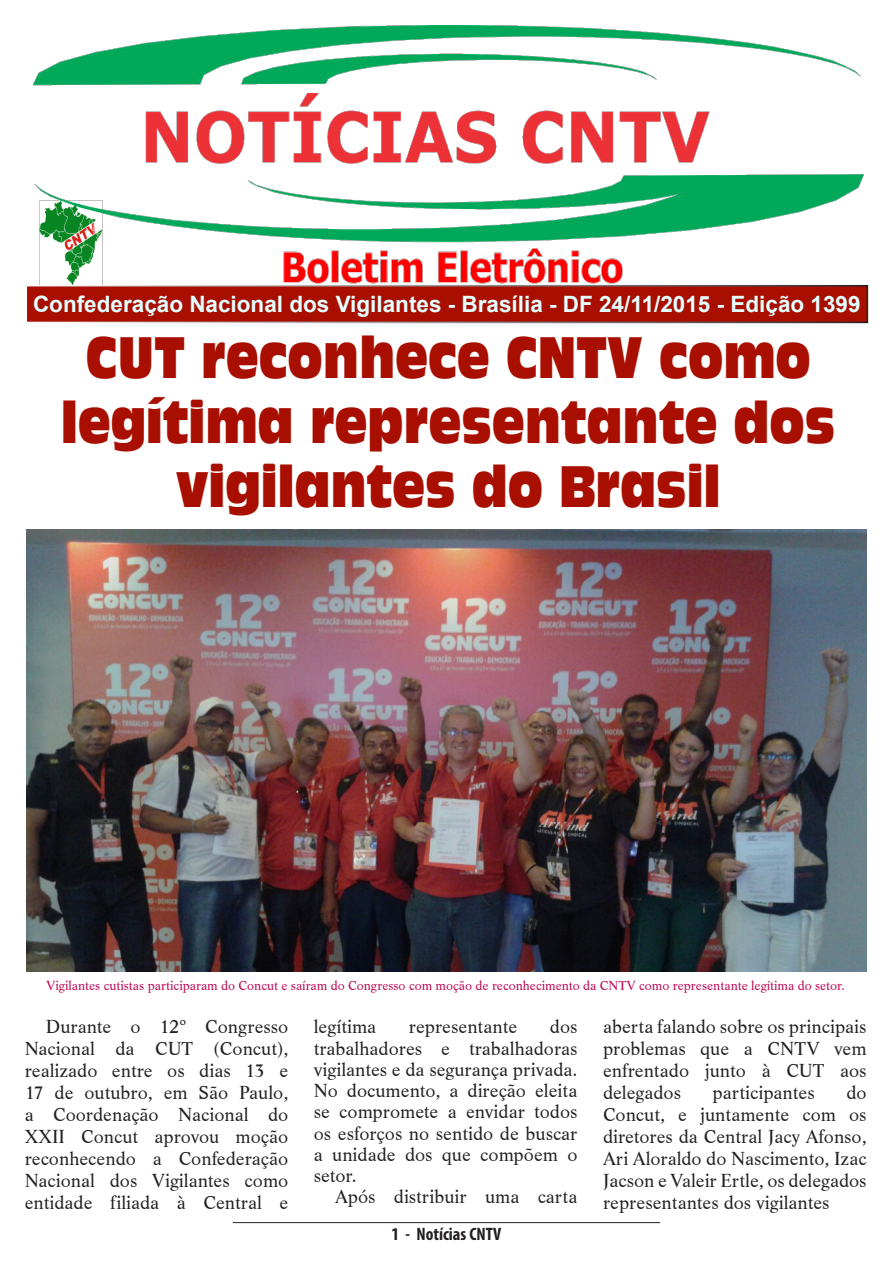
<style>
.page{position:relative;width:893px;height:1263px;background:#fff}
.page>*{position:absolute;margin:0;border:0;box-sizing:border-box;transform-origin:0 0}
.t1{font:54.3px/64.5px "Antique Olive Compact";color:#a80f00;text-align:center;scale:.8 1}
.t2{font:700 22.5px "Arial";color:#e3ffff}
.t3{font:19.5px/21.9px "Life T";color:#231f20;text-align:justify}
.Rodapé___À_esquerda{font:700 condensed 18px "Myriad Pro";color:#231f20}
.t4{font:13.65px "Life T";color:#bc0250}
</style>
<div class="page">
<hr style="left:233px;top:1222px;width:427px;height:1px;background:#231f20">
<div style="left:26px;top:286px;width:841px;height:36px;background:#a80f00"></div>
<img style="left:33px;top:26px;width:831px;height:259px">
<img style="left:26px;top:529px;width:841px;height:443px">
<p class="t2" style="left:33px;top:289px;width:829px">Confederação Nacional dos Vigilantes - Brasília - DF 24/11/2015 - Edição 1399</p>
<p class="t1" style="left:61px;top:325px;width:969px">CUT reconhece CNTV como legítima representante dos vigilantes do Brasil</p>
<p class="t4" style="left:47px;top:978px;width:800px">Vigilantes cutistas participaram do Concut e saíram do Congresso com moção de reconhecimento da CNTV como representante legítima do setor.</p>
<p class="t3" style="left:314px;top:1016px;width:64px">legítima</p>
<p class="t3" style="left:409px;top:1016px;width:110px">representante</p>
<p class="t3" style="left:603px;top:1016px;width:265px">aberta falando sobre os principais problemas que a CNTV vem enfrentado junto à CUT aos delegados</p>
<p class="t3" style="left:314px;top:1016px;width:265px;line-height:21.3px;text-indent:236px">dos trabalhadores e trabalhadoras vigilantes e da segurança privada.<br>No documento, a direção eleita se compromete a envidar todos os esforços no sentido de buscar a unidade dos que compõem o setor.</p>
<p class="t3" style="left:335px;top:1186px;width:244px">Após distribuir uma carta</p>
<p class="t3" style="left:25px;top:1016px;width:265px;text-indent:21px">Durante o 12º Congresso Nacional da CUT (Concut), realizado entre os dias 13 e 17 de outubro, em São Paulo, a Coordenação Nacional do XXII Concut aprovou moção reconhecendo a Confederação Nacional dos Vigilantes como entidade filiada à Central e</p>
<p class="t3" style="left:603px;top:1082px;width:265px;text-indent:243px">do Concut, e juntamente com os diretores da Central Jacy Afonso, Ari Aloraldo do Nascimento, Izac Jacson e Valeir Ertle, os delegados representantes dos vigilantes</p>
<p class="t3" style="left:713px;top:1082px;width:104px">participantes</p>
<p class="Rodapé___À_esquerda" style="left:392px;top:1223px;width:111px">1 - Notícias CNTV</p>
</div>
